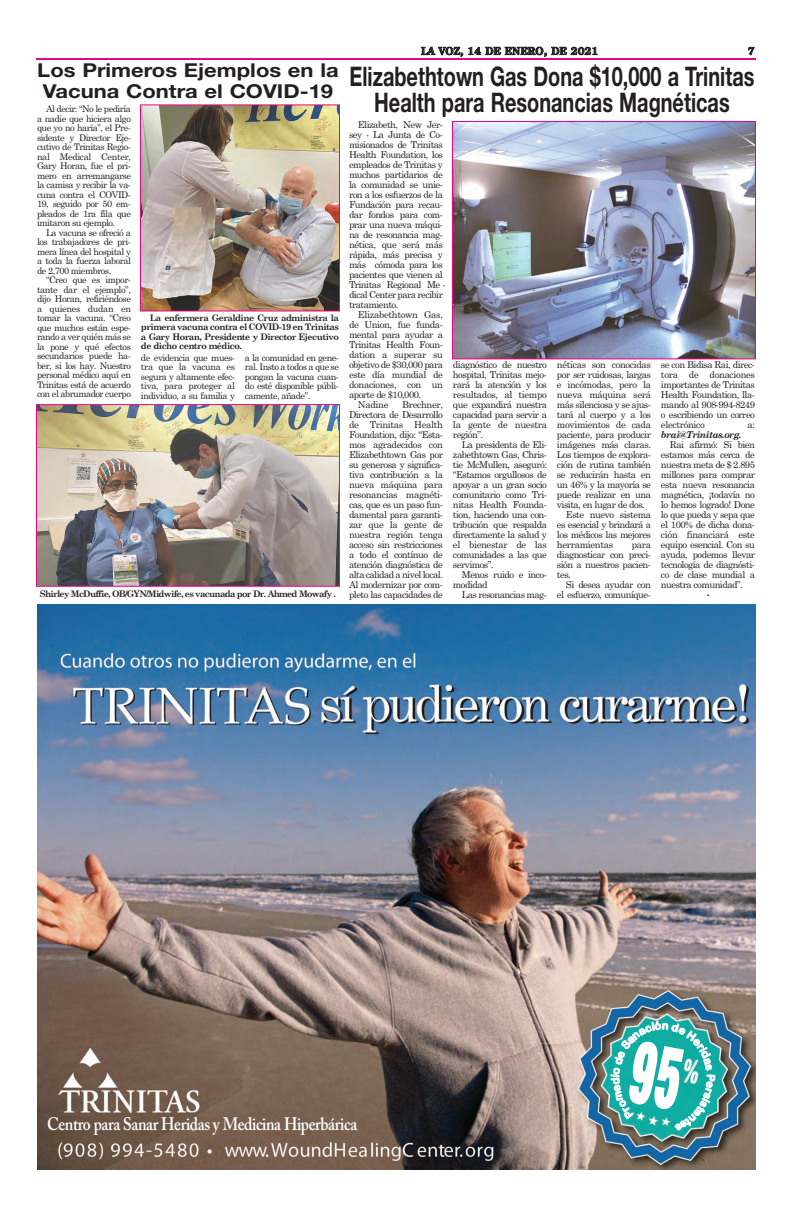
<style>
.page{position:relative;width:792px;height:1206px;background:#fff}
.page>*{position:absolute;margin:0;border:0;box-sizing:border-box;transform-origin:0 0}
.t1{font:700 27px/25.4px "Helvetica Neue";color:#231f20;text-align:center;scale:.74 1}
.t2{font:700 19.1px/20.9px "Helvetica Neue";color:#231f20;scale:1.15 1}
.t3{font:18px "Adobe Caslon Pro Semibold+UVZVGN";letter-spacing:-.025em;color:#fff;scale:.87 1}
.t4{font:10px "Century Old Style Std Bold+YBSCEZ";letter-spacing:.02em;color:#231f20}
.t5{font:700 10px "Century Old Style Std";letter-spacing:.025em;color:#231f20}
.t6{font:9.5px/10px "Century Schoolbook";letter-spacing:-.055em;color:#231f20;text-align:justify}
.t7{font:9.5px "Century Schoolbook";letter-spacing:-.035em;color:#231f20}
.t8{font:italic 700 9.5px "Century Schoolbook";letter-spacing:-.055em;color:#231f20}
.t9{font:9.5px "Century Schoolbook";color:#4d3c98}
.t10{font:9.2px/9.5px "Century Schoolbook";letter-spacing:-.055em;color:#231f20;text-align:justify}
.t11{font:700 9px/9.5px "Century Schoolbook";letter-spacing:-.08em;color:#231f20;text-align:justify}
.s1{font-family:"Century Old Style Std";font-weight:700}
</style>
<div class="page">
<hr style="left:36px;top:58px;width:720px;height:2px;background:#ed028c">
<img style="left:37px;top:604px;width:719px;height:566px">
<img style="left:142px;top:106px;width:196px;height:203px">
<div style="left:140px;top:104px;width:200px;height:207px;border:1px solid #ed028c"></div>
<img style="left:38px;top:406px;width:300px;height:179px">
<div style="left:36px;top:404px;width:304px;height:183px;border:1px solid #ed028c"></div>
<img style="left:454px;top:123px;width:300px;height:234px">
<div style="left:452px;top:121px;width:304px;height:238px;border:1px solid #ed028c"></div>
<svg style="left:611px;top:1021px;width:104px;height:110px;background:#21a89f"></svg>
<p class="t5" style="left:428px;top:45px;width:172px">A VOZ, 14 DE ENERO, DE 2021</p>
<p class="t5" style="left:748px;top:45px;width:8px">7</p>
<p class="t4" style="left:421px;top:46px;width:61px"><span class="s1">L</span>LA VOZ, 9</p>
<p class="t4" style="left:504px;top:46px;width:108px">FEBRERO, DE 017</p>
<p class="t4" style="left:749px;top:46px;width:8px">3</p>
<h2 class="t2" style="left:37px;top:59px;width:264px">Los Primeros Ejemplos en la<br>Vacuna Contra el COVID-19</h2>
<p class="t10" style="left:37px;top:104px;width:96px;text-indent:9px">Al decir: “No le pediría a nadie que hiciera algo que yo no haría”, el Pre - sidente y Director Eje - cutivo de Trinitas Regio - nal Medical Center, Gary Horan, fue el pri&shy;mero en arremangarse la camisa y recibir la va - cuna contra el COVID-19, seguido por 50 em - plea dos de 1ra fila que imitaron su ejemplo.</p>
<p class="t10" style="left:37px;top:228px;width:96px;text-indent:9px">La vacuna se ofreció a los trabajadores de pri&shy;mera línea del hospital y a toda la fuerza laboral de 2,700 miembros.</p>
<p class="t10" style="left:37px;top:275px;width:96px;text-indent:9px">“Creo que es impor&shy;tante dar el ejemplo”, dijo Horan, refiriéndose a quienes dudan en tomar la vacuna. “Creo que muchos están espe&shy;rando a ver quién más se la pone y qué efectos secundarios puede ha - ber, si los hay. Nuestro personal médico aquí en Trinitas está de acuerdo con el abrumador cuerpo</p>
<h1 class="t1" style="left:350px;top:63px;width:549px">Elizabethtown Gas Dona $10,000 a Trinitas<br>Health para Resonancias Magnéticas</h1>
<p class="t6" style="left:349px;top:120px;width:98px;text-align:left;text-indent:9px">Elizabeth, New Jer - sey - La Junta de Co - misionados de Trinitas<br>Health Foundation, los empleados de Trinitas y muchos partidarios de la comunidad se unie&shy;ron a los esfuerzos de la<br>Fundación para recau&shy;dar fondos para com&shy;prar una nueva máqui&shy;na de resonancia mag&shy;nética, que será más rápida, más precisa y más cómoda para los pacientes que vienen al<br>Trinitas Regional Me - dical Center para recibir tratamiento.</p>
<p class="t7" style="left:358px;top:309px;width:87px">Elizabethtown Gas,</p>
<p class="t6" style="left:349px;top:320px;width:96px">de Union, fue funda-</p>
<p class="t6" style="left:349px;top:330px;width:96px">mental para ayudar a</p>
<p class="t6" style="left:349px;top:340px;width:95px">Trinitas Health Foun -</p>
<p class="t7" style="left:349px;top:349px;width:96px">da tion a superar su</p>
<p class="t6" style="left:349px;top:360px;width:96px">objetivo de $30,000 para</p>
<p class="t7" style="left:349px;top:369px;width:96px">este día mundial de</p>
<p class="t7" style="left:349px;top:379px;width:95px">donaciones, con un</p>
<p class="t6" style="left:349px;top:390px;width:74px">aporte de $10,000.</p>
<p class="t6" style="left:358px;top:400px;width:32px">Nadine</p>
<p class="t11" style="left:141px;top:313px;width:200px;text-indent:9px">La enfermera Geraldine Cruz administra la primera vacuna contra el COVID-19 en Trinitas a Gary Horan, Presidente y Director Ejecutivo de dicho centro médico.</p>
<p class="t10" style="left:141px;top:353px;width:96px">de evidencia que mues&shy;tra que la vacuna es segura y altamente efec&shy;tiva, para proteger al individuo, a su familia y</p>
<p class="t10" style="left:245px;top:353px;width:96px">a la comunidad en gene&shy;ral. Insto a todos a que se pongan la vacuna cuan&shy;do esté disponible públi&shy;camente, añade”.</p>
<p class="t6" style="left:453px;top:360px;width:96px">diagnóstico de nuestro hospital, Trinitas mejo&shy;rará la atención y los resultados, al tiempo que expandirá nuestra capacidad para servir a la gente de nuestra región”.</p>
<p class="t6" style="left:453px;top:440px;width:96px;text-indent:9px">La presidenta de Eli - zabethtown Gas, Chris - tie McMullen, aseguró: “Estamos orgullosos de apoyar a un gran socio comunitario como Tri - nitas Health Founda - tion, haciendo una con&shy;tribución que respalda directamente la salud y el bienestar de las comunidades a las que servimos”.</p>
<p class="t6" style="left:453px;top:570px;width:95px;text-indent:9px">Menos ruido e inco&shy;modidad</p>
<p class="t6" style="left:462px;top:590px;width:86px">Las resonancias mag-</p>
<p class="t7" style="left:557px;top:359px;width:95px">néticas son conocidas</p>
<p class="t6" style="left:557px;top:370px;width:95px">por ser ruidosas, largas</p>
<p class="t7" style="left:557px;top:379px;width:95px">e incómodas, pero la</p>
<p class="t7" style="left:557px;top:389px;width:96px">nueva máquina será</p>
<p class="t6" style="left:557px;top:400px;width:96px">más silenciosa y se ajus-</p>
<p class="t6" style="left:557px;top:410px;width:95px">tará al cuerpo y a los</p>
<p class="t7" style="left:557px;top:419px;width:95px">movimientos de cada</p>
<p class="t6" style="left:557px;top:430px;width:95px">paciente, para producir</p>
<p class="t6" style="left:557px;top:440px;width:96px">imágenes más claras.</p>
<p class="t6" style="left:557px;top:450px;width:96px">Los tiempos de explora-</p>
<p class="t6" style="left:557px;top:460px;width:95px">ción de rutina también</p>
<p class="t6" style="left:557px;top:470px;width:96px">se reducirán hasta en</p>
<p class="t6" style="left:557px;top:480px;width:95px">un 46% y la mayoría se</p>
<p class="t6" style="left:557px;top:490px;width:96px">puede realizar en una</p>
<p class="t6" style="left:557px;top:500px;width:89px">visita, en lugar de dos.</p>
<p class="t6" style="left:566px;top:510px;width:87px">Este nuevo sistema</p>
<p class="t6" style="left:557px;top:520px;width:95px">es esencial y brindará a</p>
<p class="t6" style="left:557px;top:530px;width:96px">los médicos las mejores</p>
<p class="t7" style="left:557px;top:540px;width:58px">herramientas</p>
<p class="t6" style="left:661px;top:360px;width:96px">se con Bidisa Rai, direc&shy;tora de donaciones importantes de Trinitas Health Foundation, lla&shy;mando al 908-994-8249 o escribiendo un correo electrónico</p>
<p class="t6" style="left:349px;top:400px;width:96px;text-indent:53px">Brechner, Directora de Desarrollo de Trinitas Health Foundation, dijo: “Esta - mos agradecidos con Elizabethtown Gas por su generosa y significa&shy;tiva contribución a la nueva máquina para resonancias magnéti&shy;cas, que es un paso fun&shy;damental para garanti&shy;zar que la gente de nuestra región tenga acceso sin restricciones a todo el contínuo de atención diagnóstica de alta calidad a nivel local.<br>Al modernizar por com&shy;pleto las capacidades de</p>
<p class="t6" style="left:747px;top:420px;width:9px">a:</p>
<p class="t8" style="left:661px;top:430px;width:82px">brai@Trinitas.org.</p>
<p class="t6" style="left:661px;top:440px;width:96px;text-indent:9px">Rai afirmó: Si bien estamos más cerca de nuestra meta de $ 2.895 millones para comprar esta nueva resonancia magnética, ¡todavía no lo hemos logrado! Done lo que pueda y sepa que el 100% de dicha dona&shy;ción financiará este equipo esencial. Con su ayuda, podemos llevar tecnología de diagnósti&shy;co de clase mundial a nuestra comunidad”.</p>
<p class="t6" style="left:557px;top:540px;width:96px;text-indent:75px">para diag nosticar con preci&shy;sión a nuestros pacien&shy;tes.</p>
<p class="t6" style="left:557px;top:580px;width:96px;text-align:right">Si desea ayudar con el esfuerzo, comuníque-</p>
<p class="t11" style="left:40px;top:589px;width:298px">Shirley McDuffie, OB/GYN/Midwife, es vacunada por Dr. Ahmed Mowafy .</p>
<p class="t9" style="left:706px;top:591px;width:7px">•</p>
<h3 class="t3" style="left:47px;top:1118px;width:358px">Centro para Sanar Heridas y Medicina Hiperbárica</h3>
</div>
